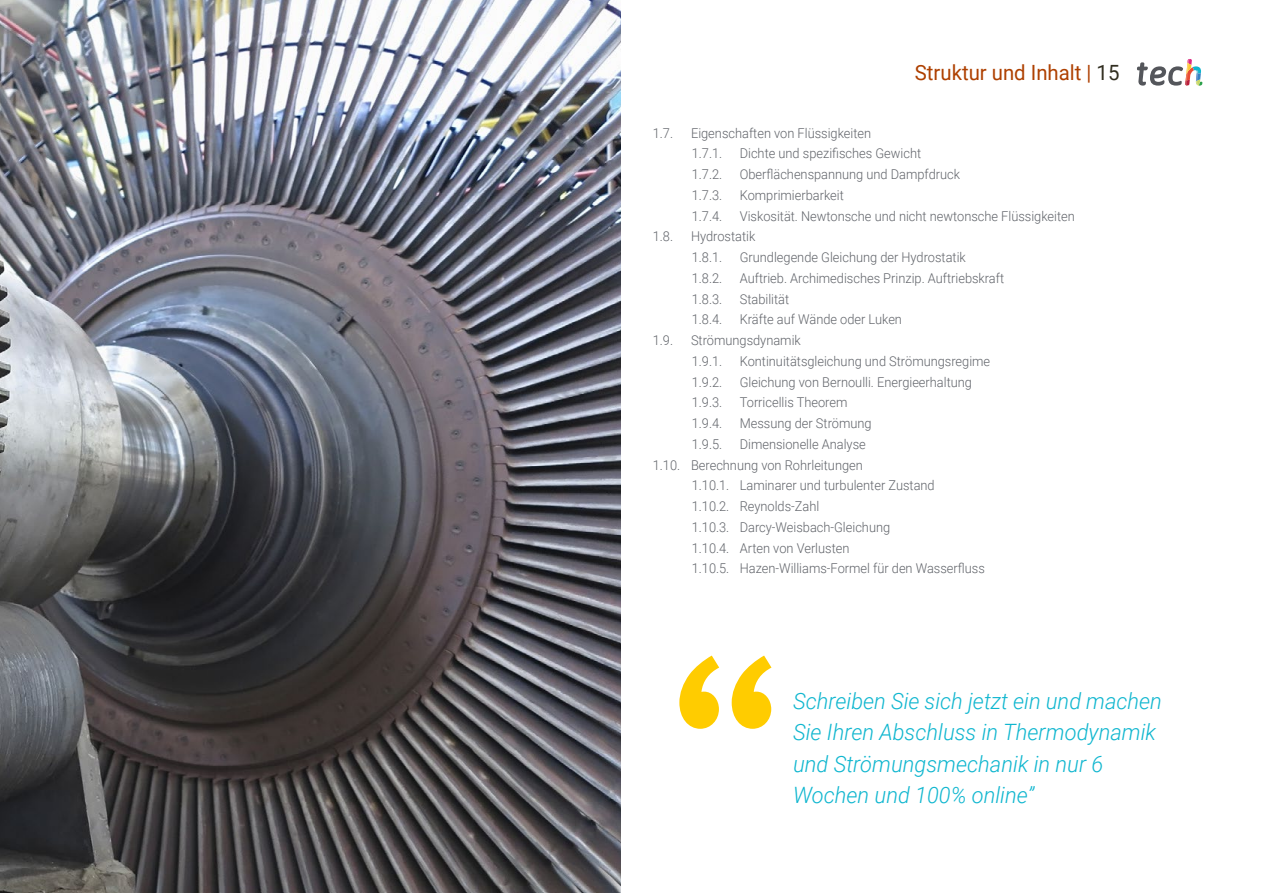
<style>
.page{position:relative;width:1263px;height:893px;background:#fff}
.page>*{position:absolute;margin:0;border:0;box-sizing:border-box;transform-origin:0 0}
.t1{font:italic 300 22.5px/31.5px "Roboto";color:#0fb6cf}
.t2{font:21px "Roboto";color:#ae4000}
.t3{font:300 13.5px/20.7px "Roboto";color:#61646a;scale:.95 1}
.s1{color:#312e20}
</style>
<div class="page">
<svg style="left:1137px;top:59px;width:65px;height:27px"></svg>
<img style="left:0;top:0;width:621px;height:893px">
<svg style="left:679px;top:656px;width:92px;height:73px"></svg>
<h2 class="t2" style="left:915px;top:57px;width:206px">Struktur und Inhalt | <span class="s1">15</span></h2>
<p class="t3" style="left:653px;top:122px;width:23px">1.7.</p>
<p class="t3" style="left:691px;top:122px;width:191px">Eigenschaften von Flüssigkeiten<br>1.7.1.</p>
<p class="t3" style="left:740px;top:143px;width:192px">Dichte und spezifisches Gewicht</p>
<p class="t3" style="left:692px;top:164px;width:34px">1.7.2.</p>
<p class="t3" style="left:740px;top:164px;width:233px">Oberflächenspannung und Dampfdruck</p>
<p class="t3" style="left:692px;top:184px;width:34px">1.7.3.</p>
<p class="t3" style="left:740px;top:184px;width:111px">Komprimierbarkeit</p>
<p class="t3" style="left:692px;top:205px;width:34px">1.7.4.</p>
<p class="t3" style="left:740px;top:205px;width:354px">Viskosität. Newtonsche und nicht newtonsche Flüssigkeiten</p>
<p class="t3" style="left:653px;top:226px;width:23px">1.8.</p>
<p class="t3" style="left:691px;top:226px;width:69px">Hydrostatik<br>1.8.1.</p>
<p class="t3" style="left:740px;top:247px;width:240px">Grundlegende Gleichung der Hydrostatik</p>
<p class="t3" style="left:692px;top:267px;width:34px">1.8.2.</p>
<p class="t3" style="left:740px;top:267px;width:280px">Auftrieb. Archimedisches Prinzip. Auftriebskraft</p>
<p class="t3" style="left:692px;top:288px;width:34px">1.8.3.</p>
<p class="t3" style="left:740px;top:288px;width:54px">Stabilität</p>
<p class="t3" style="left:692px;top:309px;width:34px">1.8.4.</p>
<p class="t3" style="left:740px;top:309px;width:172px">Kräfte auf Wände oder Luken</p>
<p class="t3" style="left:653px;top:330px;width:23px">1.9.</p>
<p class="t3" style="left:691px;top:330px;width:117px">Strömungsdynamik<br>1.9.1.</p>
<p class="t3" style="left:740px;top:350px;width:265px">Kontinuitätsgleichung und Strömungsregime</p>
<p class="t3" style="left:692px;top:371px;width:34px">1.9.2.</p>
<p class="t3" style="left:740px;top:371px;width:246px">Gleichung von Bernoulli. Energieerhaltung</p>
<p class="t3" style="left:692px;top:392px;width:34px">1.9.3.</p>
<p class="t3" style="left:740px;top:392px;width:115px">Torricellis Theorem</p>
<p class="t3" style="left:692px;top:413px;width:34px">1.9.4.</p>
<p class="t3" style="left:740px;top:413px;width:140px">Messung der Strömung</p>
<p class="t3" style="left:692px;top:433px;width:34px">1.9.5.</p>
<p class="t3" style="left:740px;top:433px;width:134px">Dimensionelle Analyse</p>
<p class="t3" style="left:653px;top:454px;width:223px">1.10. Berechnung von Rohrleitungen</p>
<p class="t3" style="left:692px;top:475px;width:257px">1.10.1. Laminarer und turbulenter Zustand</p>
<p class="t3" style="left:692px;top:496px;width:136px">1.10.2. Reynolds-Zahl</p>
<p class="t3" style="left:692px;top:516px;width:210px">1.10.3. Darcy-Weisbach-Gleichung</p>
<p class="t3" style="left:692px;top:537px;width:168px">1.10.4. Arten von Verlusten</p>
<p class="t3" style="left:692px;top:558px;width:310px">1.10.5. Hazen-Williams-Formel für den Wasserfluss</p>
<h1 class="t1" style="left:793px;top:684px;width:370px">Schreiben Sie sich jetzt ein und machen<br>Sie Ihren Abschluss in Thermodynamik und Strömungsmechanik in nur 6<br>Wochen und 100% online”</h1>
</div>
